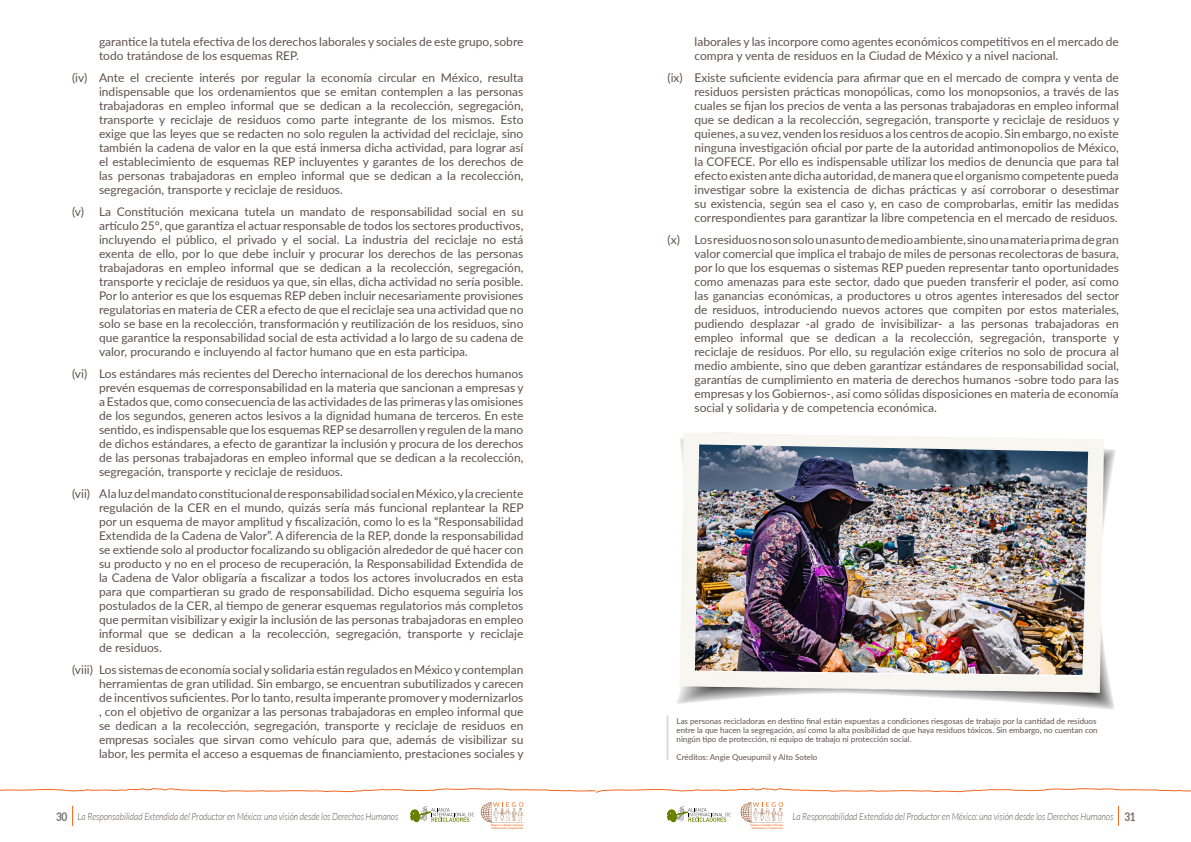
<style>
.page{position:relative;width:1191px;height:842px;background:#fff}
.page>*{position:absolute;margin:0;border:0;box-sizing:border-box;transform-origin:0 0}
.t1{font:12px/14px "Lato";color:#60514f;text-align:justify}
.t2{font:italic 300 10px "Lato";color:#60514f;scale:.85 1}
.t3{font:8px/9px "Lato";color:#60514f}
.t4{font:700 2.6px/3.1px "Lato";color:#f36f21;text-align:center}
.s1{font-weight:700;font-style:normal;font-size:12px;color:#786d67}
</style>
<div class="page">
<img style="left:677px;top:432px;width:439px;height:277px">
<img style="left:695px;top:444px;width:393px;height:231px">
<hr style="left:666px;top:715px;width:2px;height:45px;background:#ddd">
<svg style="left:481px;top:802px;width:42px;height:21px"></svg>
<svg style="left:740px;top:802px;width:43px;height:21px"></svg>
<svg style="left:410px;top:806px;width:64px;height:16px"></svg>
<svg style="left:667px;top:806px;width:64px;height:16px"></svg>
<svg style="left:1118px;top:806px;width:1px;height:20px"></svg>
<svg style="left:72px;top:806px;width:1px;height:20px"></svg>
<svg style="left:0;top:788px;width:1191px;height:5px"></svg>
<p class="t1" style="left:99px;top:34px;width:426px">garantice la tutela efectiva de los derechos laborales y sociales de este grupo, sobre todo tratándose de los esquemas REP.</p>
<p class="t1" style="left:99px;top:70px;width:426px;text-indent:-27px">(iv) Ante el creciente interés por regular la economía circular en México, resulta indispensable que los ordenamientos que se emitan contemplen a las personas trabajadoras en empleo informal que se dedican a la recolección, segregación, transporte y reciclaje de residuos como parte integrante de los mismos. Esto exige que las leyes que se redacten no solo regulen la actividad del reciclaje, sino también la cadena de valor en la que está inmersa dicha actividad, para lograr así el establecimiento de esquemas REP incluyentes y garantes de los derechos de las personas trabajadoras en empleo informal que se dedican a la recolección, segregación, transporte y reciclaje de residuos.</p>
<p class="t1" style="left:99px;top:204px;width:426px;text-indent:-27px">(v) La Constitución mexicana tutela un mandato de responsabilidad social en su artículo 25°, que garantiza el actuar responsable de todos los sectores productivos, incluyendo el público, el privado y el social. La industria del reciclaje no está exenta de ello, por lo que debe incluir y procurar los derechos de las personas trabajadoras en empleo informal que se dedican a la recolección, segregación, transporte y reciclaje de residuos ya que, sin ellas, dicha actividad no sería posible.<br>Por lo anterior es que los esquemas REP deben incluir necesariamente provisiones regulatorias en materia de CER a efecto de que el reciclaje sea una actividad que no solo se base en la recolección, transformación y reutilización de los residuos, sino que garantice la responsabilidad social de esta actividad a lo largo de su cadena de valor, procurando e incluyendo al factor humano que en esta participa.</p>
<p class="t1" style="left:99px;top:366px;width:426px;text-indent:-27px">(vi) Los estándares más recientes del Derecho internacional de los derechos humanos prevén esquemas de corresponsabilidad en la materia que sancionan a empresas y a Estados que, como consecuencia de las actividades de las primeras y las omisiones de los segundos, generen actos lesivos a la dignidad humana de terceros. En este sentido, es indispensable que los esquemas REP se desarrollen y regulen de la mano de dichos estándares, a efecto de garantizar la inclusión y procura de los derechos de las personas trabajadoras en empleo informal que se dedican a la recolección, segregación, transporte y reciclaje de residuos.</p>
<p class="t1" style="left:99px;top:486px;width:426px;text-indent:-27px">(vii) A la luz del mandato constitucional de responsabilidad social en México, y la creciente regulación de la CER en el mundo, quizás sería más funcional replantear la REP por un esquema de mayor amplitud y fiscalización, como lo es la “Responsabilidad Extendida de la Cadena de Valor”. A diferencia de la REP, donde la responsabilidad se extiende solo al productor focalizando su obligación alrededor de qué hacer con su producto y no en el proceso de recuperación, la Responsabilidad Extendida de la Cadena de Valor obligaría a fiscalizar a todos los actores involucrados en esta para que compartieran su grado de responsabilidad. Dicho esquema seguiría los postulados de la CER, al tiempo de generar esquemas regulatorios más completos que permitan visibilizar y exigir la inclusión de las personas trabajadoras en empleo informal que se dedican a la recolección, segregación, transporte y reciclaje de residuos.</p>
<p class="t1" style="left:99px;top:662px;width:426px;text-indent:-27px">(viii) Los sistemas de economía social y solidaria están regulados en México y contemplan herramientas de gran utilidad. Sin embargo, se encuentran subutilizados y carecen de incentivos suficientes. Por lo tanto, resulta imperante promover y modernizarlos , con el objetivo de organizar a las personas trabajadoras en empleo informal que se dedican a la recolección, segregación, transporte y reciclaje de residuos en empresas sociales que sirvan como vehículo para que, además de visibilizar su labor, les permita el acceso a esquemas de financiamiento, prestaciones sociales y</p>
<p class="t1" style="left:694px;top:34px;width:426px">laborales y las incorpore como agentes económicos competitivos en el mercado de compra y venta de residuos en la Ciudad de México y a nivel nacional.</p>
<p class="t1" style="left:694px;top:70px;width:426px;text-indent:-27px">(ix) Existe suficiente evidencia para afirmar que en el mercado de compra y venta de residuos persisten prácticas monopólicas, como los monopsonios, a través de las cuales se fijan los precios de venta a las personas trabajadoras en empleo informal que se dedican a la recolección, segregación, transporte y reciclaje de residuos y quienes, a su vez, venden los residuos a los centros de acopio. Sin embargo, no existe ninguna investigación oficial por parte de la autoridad antimonopolios de México, la COFECE. Por ello es indispensable utilizar los medios de denuncia que para tal efecto existen ante dicha autoridad, de manera que el organismo competente pueda investigar sobre la existencia de dichas prácticas y así corroborar o desestimar su existencia, según sea el caso y, en caso de comprobarlas, emitir las medidas correspondientes para garantizar la libre competencia en el mercado de residuos.</p>
<p class="t1" style="left:694px;top:232px;width:426px;text-indent:-27px">(x) Los residuos no son solo un asunto de medio ambiente, sino una materia prima de gran valor comercial que implica el trabajo de miles de personas recolectoras de basura, por lo que los esquemas o sistemas REP pueden representar tanto oportunidades como amenazas para este sector, dado que pueden transferir el poder, así como las ganancias económicas, a productores u otros agentes interesados del sector de residuos, introduciendo nuevos actores que compiten por estos materiales, pudiendo desplazar -al grado de invisibilizar- a las personas trabajadoras en empleo informal que se dedican a la recolección, segregación, transporte y reciclaje de residuos. Por ello, su regulación exige criterios no solo de procura al medio ambiente, sino que deben garantizar estándares de responsabilidad social, garantías de cumplimiento en materia de derechos humanos -sobre todo para las empresas y los Gobiernos-, así como sólidas disposiciones en materia de economía social y solidaria y de competencia económica.</p>
<p class="t3" style="left:676px;top:716px;width:423px">Las personas recicladoras en destino final están expuestas a condiciones riesgosas de trabajo por la cantidad de residuos entre la que hacen la segregación, así como la alta posibilidad de que haya residuos tóxicos. Sin embargo, no cuentan con ningún tipo de protección, ni equipo de trabajo ni protección social.</p>
<p class="t3" style="left:676px;top:752px;width:142px">Créditos: Angie Queupumil y Alto Sotelo</p>
<p class="t2" style="left:56px;top:811px;width:404px"><span class="s1">30</span> La Responsabilidad Extendida del Productor en México: una visión desde los Derechos Humanos</p>
<p class="t2" style="left:792px;top:811px;width:405px">La Responsabilidad Extendida del Productor en México: una visión desde los Derechos Humanos <span class="s1">31</span></p>
<p class="t4" style="left:491px;top:823px;width:34px">Mujeres en Empleo Informal:<br>Globalizando y Organizando</p>
<p class="t4" style="left:750px;top:823px;width:34px">Mujeres en Empleo Informal:<br>Globalizando y Organizando</p>
</div>
